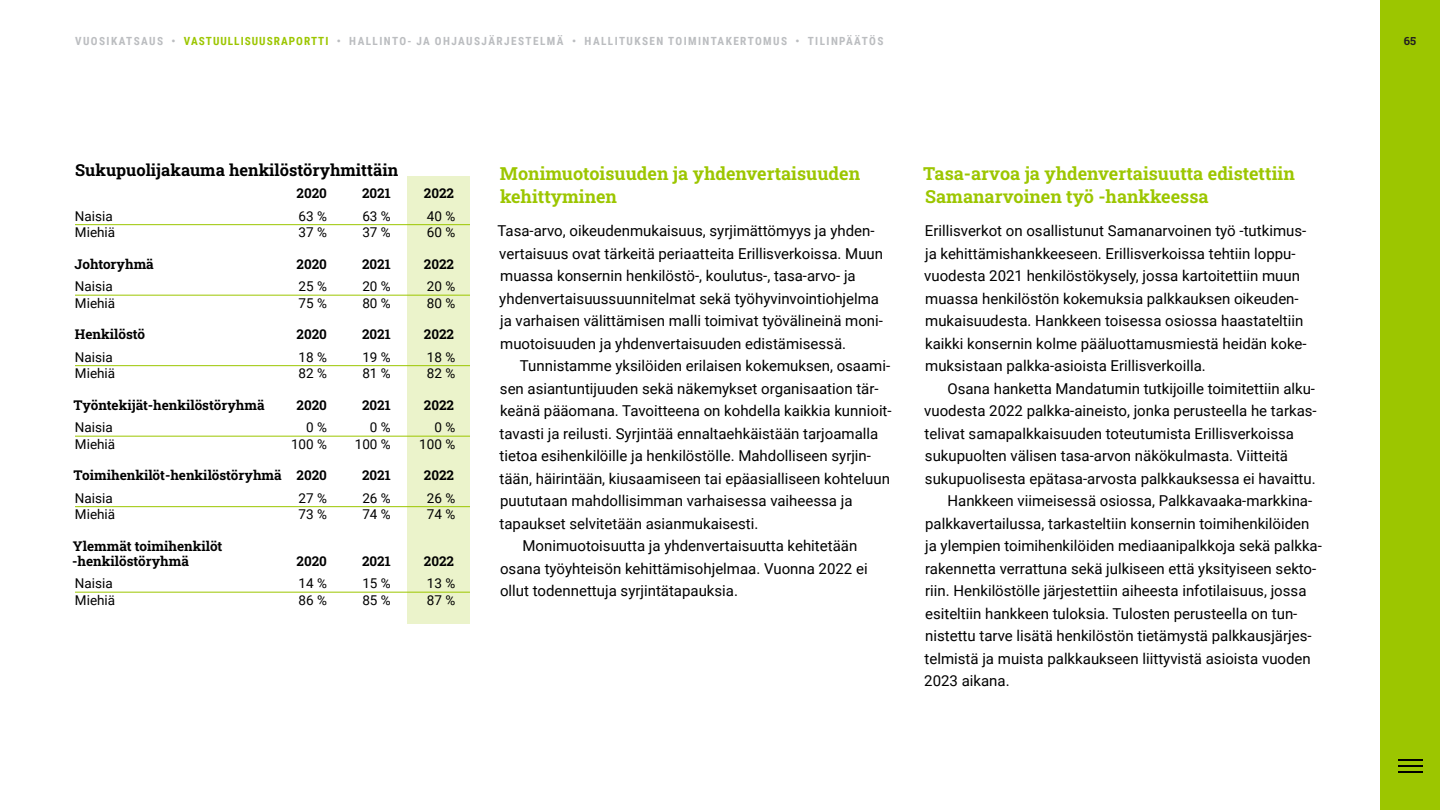
<style>
.page{position:relative;width:1440px;height:810px;background:#fff}
.page>*{position:absolute;margin:0;border:0;box-sizing:border-box;transform-origin:0 0}
.Väliotsikko_2{font:700 18px/22.5px "Roboto Slab";color:#9cc600}
.Boksi_otsikko{font:700 16.5px "Roboto Slab";color:#000}
.Body_2{font:15px/22.5px "Roboto";color:#000}
.Body{font:15px/22.5px "Roboto";color:#000}
.Boksi_väliotsikko{font:700 13.5px/15px "Roboto Slab";color:#000}
.Body_boksi{font:13.5px "Roboto";color:#000}
.Taulukko_leipis{font:13.5px "Roboto";color:#000}
.t1{font:700 11.25px "Roboto Condensed";letter-spacing:.125em;color:#bbbdc0}
.t2{font:700 11.25px "Roboto Slab";color:#231f20}
.s1{color:#9cc600}
</style>
<div class="page">
<div style="left:407px;top:176px;width:63px;height:448px;background:#ebf3cb"></div>
<hr style="left:75px;top:224px;width:395px;height:1px;background:#9cc600">
<hr style="left:75px;top:295px;width:395px;height:1px;background:#9cc600">
<hr style="left:75px;top:365px;width:395px;height:1px;background:#9cc600">
<hr style="left:75px;top:436px;width:395px;height:1px;background:#9cc600">
<hr style="left:75px;top:506px;width:395px;height:1px;background:#9cc600">
<hr style="left:75px;top:592px;width:395px;height:1px;background:#9cc600">
<div style="left:1380px;top:0;width:60px;height:810px;background:#9cc600"></div>
<hr style="left:1398px;top:759px;width:24px;height:2px;background:#000">
<hr style="left:1398px;top:765px;width:24px;height:2px;background:#000">
<svg style="left:1398px;top:771px;width:24px;height:1px"></svg>
<p class="t1" style="left:75px;top:34px;width:810px">VUOSIKATSAUS • <span class="s1">VASTUULLISUUSRAPORTTI</span> • HALLINTO- JA OHJAUSJÄRJESTELMÄ • HALLITUKSEN TOIMINTAKERTOMUS • TILINPÄÄTÖS</p>
<p class="t2" style="left:1404px;top:34px;width:14px">65</p>
<p class="Boksi_otsikko" style="left:75px;top:158px;width:325px">Sukupuolijakauma henkilöstöryhmittäin</p>
<p class="Boksi_väliotsikko" style="left:297px;top:185px;width:32px">2020</p>
<p class="Boksi_väliotsikko" style="left:362px;top:185px;width:30px">2021</p>
<p class="Boksi_väliotsikko" style="left:424px;top:185px;width:32px">2022</p>
<p class="Taulukko_leipis" style="left:75px;top:206px;width:39px">Naisia</p>
<p class="Taulukko_leipis" style="left:299px;top:206px;width:30px">63 %</p>
<p class="Taulukko_leipis" style="left:362px;top:206px;width:30px">63 %</p>
<p class="Taulukko_leipis" style="left:427px;top:206px;width:30px">40 %</p>
<p class="Body_boksi" style="left:75px;top:223px;width:42px">Miehiä</p>
<p class="Body_boksi" style="left:299px;top:223px;width:30px">37 %</p>
<p class="Body_boksi" style="left:362px;top:223px;width:30px">37 %</p>
<p class="Body_boksi" style="left:427px;top:223px;width:30px">60 %</p>
<p class="Boksi_väliotsikko" style="left:75px;top:256px;width:81px">Johtoryhmä</p>
<p class="Boksi_väliotsikko" style="left:297px;top:256px;width:32px">2020</p>
<p class="Boksi_väliotsikko" style="left:362px;top:256px;width:30px">2021</p>
<p class="Boksi_väliotsikko" style="left:424px;top:256px;width:32px">2022</p>
<p class="Taulukko_leipis" style="left:75px;top:277px;width:39px">Naisia</p>
<p class="Taulukko_leipis" style="left:299px;top:277px;width:30px">25 %</p>
<p class="Taulukko_leipis" style="left:362px;top:277px;width:30px">20 %</p>
<p class="Taulukko_leipis" style="left:427px;top:277px;width:30px">20 %</p>
<p class="Body_boksi" style="left:75px;top:293px;width:42px">Miehiä</p>
<p class="Body_boksi" style="left:299px;top:293px;width:30px">75 %</p>
<p class="Body_boksi" style="left:362px;top:293px;width:30px">80 %</p>
<p class="Body_boksi" style="left:427px;top:293px;width:30px">80 %</p>
<p class="Boksi_väliotsikko" style="left:75px;top:326px;width:72px">Henkilöstö</p>
<p class="Boksi_väliotsikko" style="left:297px;top:326px;width:32px">2020</p>
<p class="Boksi_väliotsikko" style="left:362px;top:326px;width:30px">2021</p>
<p class="Boksi_väliotsikko" style="left:424px;top:326px;width:32px">2022</p>
<p class="Taulukko_leipis" style="left:75px;top:347px;width:39px">Naisia</p>
<p class="Taulukko_leipis" style="left:299px;top:347px;width:30px">18 %</p>
<p class="Taulukko_leipis" style="left:362px;top:347px;width:30px">19 %</p>
<p class="Taulukko_leipis" style="left:427px;top:347px;width:30px">18 %</p>
<p class="Body_boksi" style="left:75px;top:364px;width:42px">Miehiä</p>
<p class="Body_boksi" style="left:299px;top:364px;width:30px">82 %</p>
<p class="Body_boksi" style="left:362px;top:364px;width:30px">81 %</p>
<p class="Body_boksi" style="left:427px;top:364px;width:30px">82 %</p>
<p class="Boksi_väliotsikko" style="left:74px;top:397px;width:193px">Työntekijät-henkilöstöryhmä</p>
<p class="Boksi_väliotsikko" style="left:297px;top:397px;width:32px">2020</p>
<p class="Boksi_väliotsikko" style="left:362px;top:397px;width:30px">2021</p>
<p class="Boksi_väliotsikko" style="left:424px;top:397px;width:32px">2022</p>
<p class="Taulukko_leipis" style="left:75px;top:418px;width:39px">Naisia</p>
<p class="Taulukko_leipis" style="left:306px;top:418px;width:22px">0 %</p>
<p class="Taulukko_leipis" style="left:370px;top:418px;width:22px">0 %</p>
<p class="Taulukko_leipis" style="left:434px;top:418px;width:22px">0 %</p>
<p class="Body_boksi" style="left:75px;top:434px;width:42px">Miehiä</p>
<p class="Body_boksi" style="left:291px;top:434px;width:37px">100 %</p>
<p class="Body_boksi" style="left:355px;top:434px;width:37px">100 %</p>
<p class="Body_boksi" style="left:419px;top:434px;width:37px">100 %</p>
<p class="Boksi_väliotsikko" style="left:74px;top:467px;width:255px">Toimihenkilöt-henkilöstöryhmä 2020</p>
<p class="Boksi_väliotsikko" style="left:362px;top:467px;width:30px">2021</p>
<p class="Boksi_väliotsikko" style="left:424px;top:467px;width:32px">2022</p>
<p class="Taulukko_leipis" style="left:75px;top:488px;width:39px">Naisia</p>
<p class="Taulukko_leipis" style="left:299px;top:488px;width:30px">27 %</p>
<p class="Taulukko_leipis" style="left:362px;top:488px;width:30px">26 %</p>
<p class="Taulukko_leipis" style="left:427px;top:488px;width:30px">26 %</p>
<p class="Body_boksi" style="left:75px;top:505px;width:42px">Miehiä</p>
<p class="Body_boksi" style="left:299px;top:505px;width:30px">73 %</p>
<p class="Body_boksi" style="left:362px;top:505px;width:30px">74 %</p>
<p class="Body_boksi" style="left:427px;top:505px;width:30px">74 %</p>
<p class="Boksi_väliotsikko" style="left:72px;top:538px;width:152px">Ylemmät toimihenkilöt -henkilöstöryhmä</p>
<p class="Boksi_väliotsikko" style="left:297px;top:553px;width:32px">2020</p>
<p class="Boksi_väliotsikko" style="left:362px;top:553px;width:30px">2021</p>
<p class="Boksi_väliotsikko" style="left:424px;top:553px;width:32px">2022</p>
<p class="Taulukko_leipis" style="left:75px;top:574px;width:39px">Naisia</p>
<p class="Taulukko_leipis" style="left:299px;top:574px;width:30px">14 %</p>
<p class="Taulukko_leipis" style="left:362px;top:574px;width:30px">15 %</p>
<p class="Taulukko_leipis" style="left:427px;top:574px;width:30px">13 %</p>
<p class="Body_boksi" style="left:75px;top:590px;width:42px">Miehiä</p>
<p class="Body_boksi" style="left:299px;top:590px;width:30px">86 %</p>
<p class="Body_boksi" style="left:362px;top:590px;width:30px">85 %</p>
<p class="Body_boksi" style="left:427px;top:590px;width:30px">87 %</p>
<p class="Väliotsikko_2" style="left:500px;top:162px;width:362px">Monimuotoisuuden ja yhdenvertaisuuden kehittyminen</p>
<p class="Body" style="left:497px;top:219px;width:387px">Tasa-arvo, oikeudenmukaisuus, syrjimättömyys ja yhden&shy;vertaisuus ovat tärkeitä periaatteita Erillisverkoissa. Muun muassa konsernin henkilöstö-, koulutus-, tasa-arvo- ja yhdenvertaisuussuunnitelmat sekä työhyvinvointiohjelma ja varhaisen välittämisen malli toimivat työvälineinä moni&shy;muotoisuuden ja yhdenvertaisuuden edistämisessä.</p>
<p class="Body_2" style="left:500px;top:354px;width:394px;text-indent:20px">Tunnistamme yksilöiden erilaisen kokemuksen, osaami&shy;sen asiantuntijuuden sekä näkemykset organisaation tär&shy;keänä pääomana. Tavoitteena on kohdella kaikkia kunnioit&shy;tavasti ja reilusti. Syrjintää ennaltaehkäistään tarjoamalla tietoa esihenkilöille ja henkilöstölle. Mahdolliseen syrjin&shy;tään, häirintään, kiusaamiseen tai epäasialliseen kohteluun puututaan mahdollisimman varhaisessa vaiheessa ja tapaukset selvitetään asianmukaisesti.</p>
<p class="Body_2" style="left:500px;top:534px;width:369px;text-indent:22px">Monimuotoisuutta ja yhdenvertaisuutta kehitetään osana työyhteisön kehittämisohjelmaa. Vuonna 2022 ei ollut todennettuja syrjintätapauksia.</p>
<p class="Väliotsikko_2" style="left:923px;top:162px;width:373px">Tasa-arvoa ja yhdenvertaisuutta edistettiin<br>Samanarvoinen työ -hankkeessa</p>
<p class="Body" style="left:924px;top:219px;width:384px">Erillisverkot on osallistunut Samanarvoinen työ -tutkimus&shy;ja kehittämishankkeeseen. Erillisverkoissa tehtiin loppu&shy;vuodesta 2021 henkilöstökysely, jossa kartoitettiin muun muassa henkilöstön kokemuksia palkkauksen oikeuden&shy;mukaisuudesta. Hankkeen toisessa osiossa haastateltiin kaikki konsernin kolme pääluottamusmiestä heidän koke&shy;muksistaan palkka-asioista Erillisverkoilla.</p>
<p class="Body_2" style="left:924px;top:377px;width:394px;text-indent:23px">Osana hanketta Mandatumin tutkijoille toimitettiin alku&shy;vuodesta 2022 palkka-aineisto, jonka perusteella he tarkas&shy;telivat samapalkkaisuuden toteutumista Erillisverkoissa sukupuolten välisen tasa-arvon näkökulmasta. Viitteitä sukupuolisesta epätasa-arvosta palkkauksessa ei havaittu.</p>
<p class="Body_2" style="left:924px;top:489px;width:399px;text-indent:23px">Hankkeen viimeisessä osiossa, Palkkavaaka-markkina&shy;palkkavertailussa, tarkasteltiin konsernin toimihenkilöiden ja ylempien toimihenkilöiden mediaanipalkkoja sekä palkka&shy;rakennetta verrattuna sekä julkiseen että yksityiseen sekto&shy;riin. Henkilöstölle järjestettiin aiheesta infotilaisuus, jossa esiteltiin hankkeen tuloksia. Tulosten perusteella on tun&shy;nistettu tarve lisätä henkilöstön tietämystä palkkausjärjes&shy;telmistä ja muista palkkaukseen liittyvistä asioista vuoden 2023 aikana.</p>
</div>
